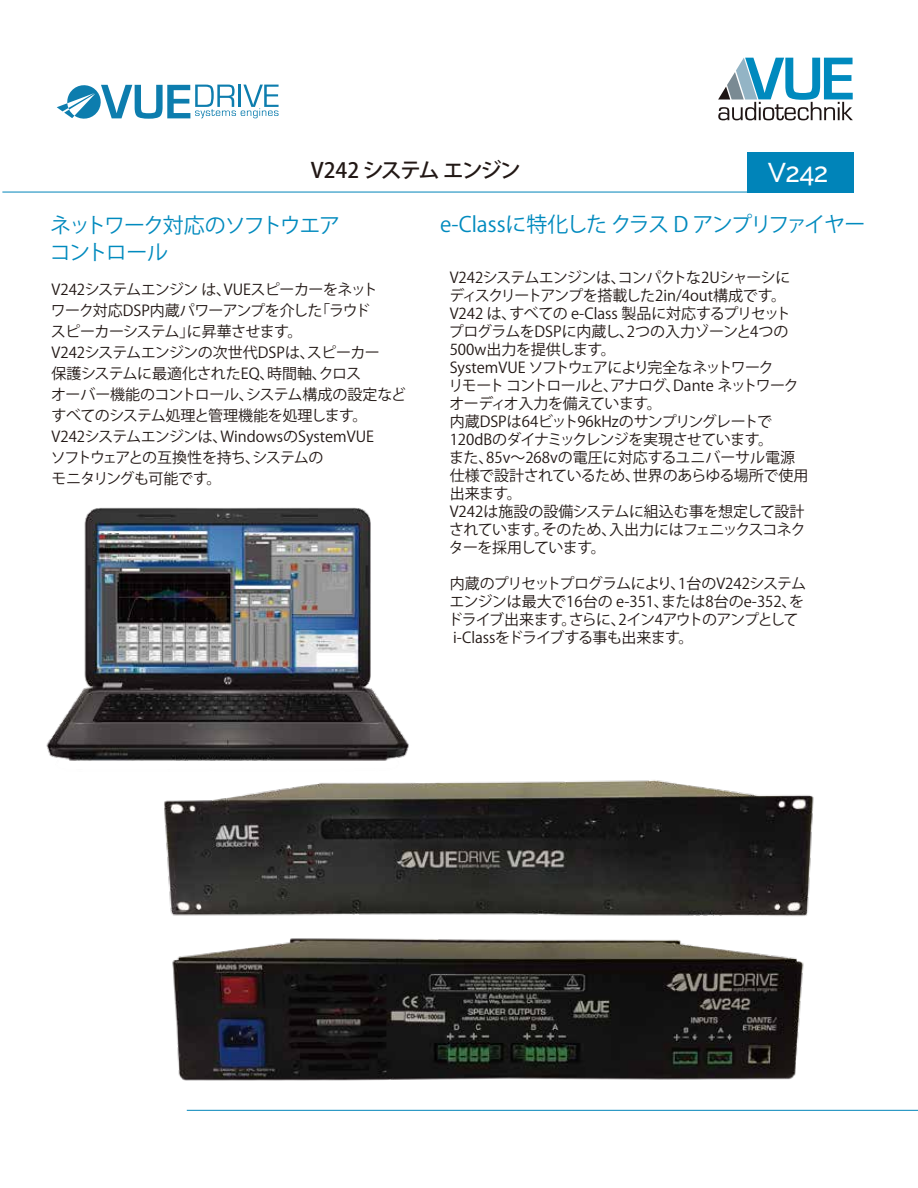
<style>
.page{position:relative;width:918px;height:1188px;background:#fff}
.page>*{position:absolute;margin:0;border:0;box-sizing:border-box;transform-origin:0 0}
.t1{font:500 27px "Raleway";color:#fff}
.t2{font:21px/27px "Koz Go Pr 6 N";letter-spacing:-.07em;color:#008abe}
.t3{font:500 21px "Koz Go Pr 6 N";letter-spacing:-.09em;color:#221815}
.t4{font:15px/18px "Koz Go Pr 6 N";letter-spacing:-.03em;color:#221815}
.t5{font:15px "Koz Go Pr 6 N";color:#221815}
.t6{font:15px "Koz Go Pr 6 N";letter-spacing:-.05em;color:#221815}
.t7{font:15px "Koz Go Pr 6 N";letter-spacing:-.07em;color:#221815}
</style>
<div class="page">
<svg style="left:718px;top:58px;width:135px;height:62px"></svg>
<svg style="left:57px;top:84px;width:222px;height:35px"></svg>
<div style="left:747px;top:152px;width:106px;height:40px;background:#0084b9"></div>
<hr style="left:3px;top:192px;width:847px;height:1px;background:#0084b9">
<hr style="left:187px;top:1110px;width:731px;height:1px;background:#0084b9">
<img style="left:46px;top:507px;width:363px;height:254px">
<img style="left:161px;top:746px;width:653px;height:159px">
<img style="left:170px;top:905px;width:680px;height:206px">
<h2 class="t3" style="left:311px;top:159px;width:211px">V242 システム エンジン</h2>
<h1 class="t1" style="left:768px;top:157px;width:62px">V242</h1>
<h2 class="t2" style="left:50px;top:212px;width:292px">ネットワーク対応のソフトウエアコントロール</h2>
<h2 class="t2" style="left:440px;top:211px;width:427px">e-Classに特化した クラス D アンプリファイヤー</h2>
<p class="t4" style="left:448px;top:268px;width:362px">V242システムエンジンは、コンパクトな2Uシャーシに<br>ディスクリートアンプを搭載した2in/4out構成です。<br>V242 は、すべての e-Class 製品に対応するプリセット<br>プログラムをDSPに内蔵し、2つの入力ゾーンと4つの<br>500w出力を提供します。<br>SystemVUE ソフトウェアにより完全なネットワーク<br>リモート コントロールと、アナログ、Dante ネットワークオーディオ入力を備えています。<br>内蔵DSPは64ビット96kHzのサンプリングレートで<br>120dBのダイナミックレンジを実現させています。<br>また、85v～268vの電圧に対応するユニバーサル電源仕様で設計されているため、世界のあらゆる場所で使用出来ます。<br>V242は施設の設備システムに組込む事を想定して設計されています。そのため、入出力にはフェニックスコネクターを採用しています。</p>
<p class="t6" style="left:450px;top:575px;width:358px">内蔵のプリセットプログラムにより、1台のV242システム</p>
<p class="t5" style="left:450px;top:593px;width:356px">エンジンは最大で16台の e-351、または8台のe-352、を</p>
<p class="t7" style="left:448px;top:611px;width:352px">ドライブ出来ます。さらに、2イン4アウトのアンプとして</p>
<p class="t4" style="left:453px;top:628px;width:242px">i-Classをドライブする事も出来ます。</p>
<p class="t4" style="left:51px;top:280px;width:357px;line-height:21px">V242システムエンジン は、VUEスピーカーをネット<br>ワーク対応DSP内蔵パワーアンプを介した「ラウド<br>スピーカーシステム」に昇華させます。<br>V242システムエンジンの次世代DSPは、スピーカー<br>保護システムに最適化されたEQ、時間軸、クロス<br>オーバー機能のコントロール、システム構成の設定などすべてのシステム処理と管理機能を処理します。<br>V242システムエンジンは、WindowsのSystemVUE<br>ソフトウェアとの互換性を持ち、システムの<br>モニタリングも可能です。</p>
</div>
